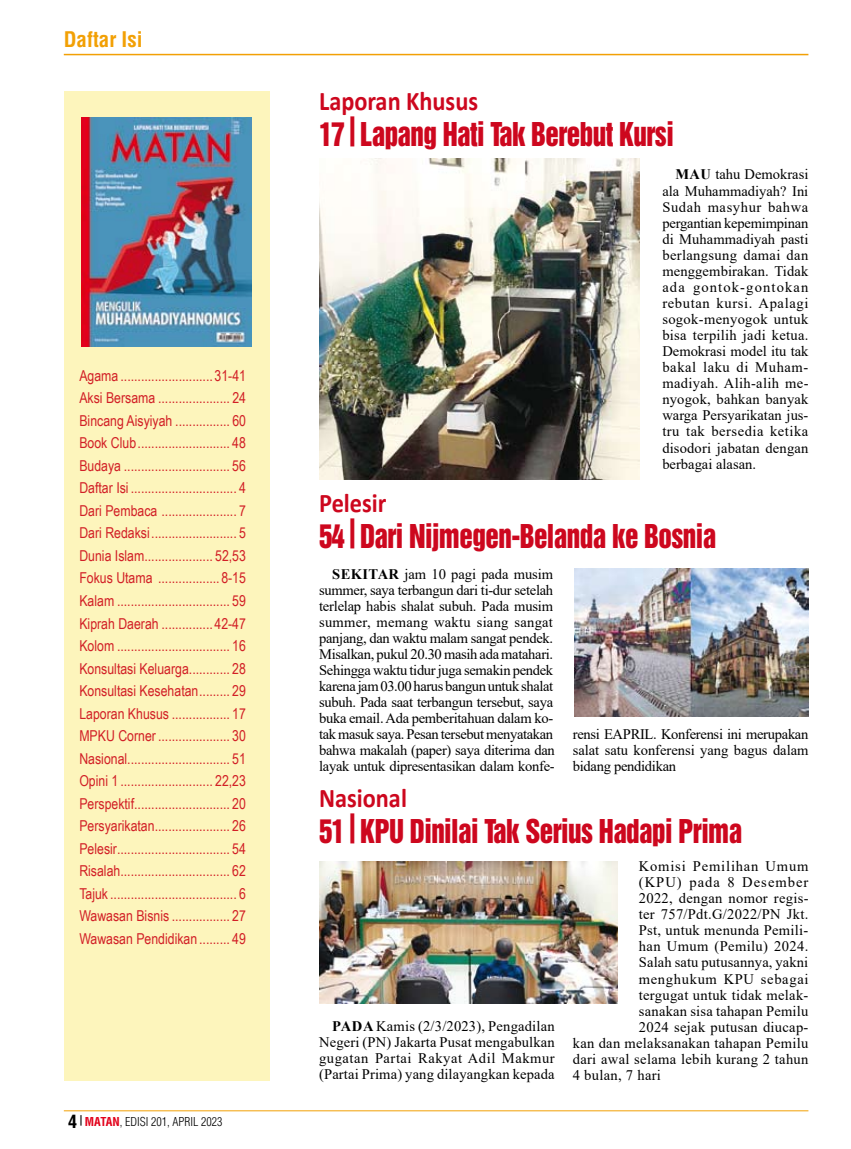
<style>
.page{position:relative;width:851px;height:1149px;background:#fff}
.page>*{position:absolute;margin:0;border:0;box-sizing:border-box;transform-origin:0 0}
.t1{font:30px "Helvetica Inserat Cyr Upright";letter-spacing:-.02em;color:#cd071e;scale:.9 1}
.t2{font:700 27px "Calibri";color:#cd071e;scale:.9 1}
.t3{font:700 condensed 21px "Helvetica LT Std";color:#f2a005}
.t4{font:15px/22.5px "Arial Narrow";color:#d21f26;text-align:justify}
.t5{font:14.55px/16px "Times New Roman";color:#000;text-align:justify}
.t6{font:14.55px/16px "Times New Roman";letter-spacing:-.02em;color:#000}
.t7{font:14.55px "Times New Roman";letter-spacing:.02em;color:#000}
.t8{font:14.55px "Times New Roman";letter-spacing:.025em;color:#000}
.t9{font:14.55px "Times New Roman";letter-spacing:.055em;color:#000}
.t10{font:14.55px "Times New Roman";letter-spacing:.045em;color:#000}
.t11{font:14.55px "Times New Roman";letter-spacing:.07em;color:#000}
.t12{font:300 condensed 12px "Helvetica LT Std";color:#000}
.s1{font-weight:700;font-size:18px}
.s2{font-weight:700;color:#e2001a}
.s3{font-weight:700}
</style>
<div class="page">
<hr style="left:64px;top:54px;width:744px;height:1px;background:#f2a005">
<hr style="left:64px;top:1110px;width:744px;height:1px;background:#f2a005">
<div style="left:64px;top:92px;width:205px;height:988px;background:#fdf5bc"></div>
<img style="left:319px;top:159px;width:320px;height:320px">
<img style="left:574px;top:568px;width:234px;height:147px">
<img style="left:319px;top:861px;width:298px;height:142px">
<img style="left:82px;top:117px;width:169px;height:229px">
<h3 class="t3" style="left:64px;top:26px;width:80px">Daftar Isi</h3>
<p class="t4" style="left:79px;top:363px;width:168px">Agama ...........................31-41<br>Aksi Bersama ..................... 24<br>Bincang Aisyiyah ................ 60<br>Book Club........................... 48<br>Budaya ............................... 56<br>Daftar Isi ............................... 4<br>Dari Pembaca ...................... 7<br>Dari Redaksi......................... 5<br>Dunia Islam.................... 52,53<br>Fokus Utama ..................8-15<br>Kalam ................................. 59<br>Kiprah Daerah ...............42-47<br>Kolom ................................. 16<br>Konsultasi Keluarga............ 28<br>Konsultasi Kesehatan......... 29<br>Laporan Khusus ................. 17<br>MPKU Corner ..................... 30<br>Nasional.............................. 51<br>Opini 1 ........................... 22,23<br>Perspektif............................ 20<br>Persyarikatan...................... 26<br>Pelesir................................. 54<br>Risalah................................ 62<br>Tajuk ..................................... 6<br>Wawasan Bisnis ................. 27<br>Wawasan Pendidikan ......... 49</p>
<p class="t12" style="left:68px;top:1113px;width:156px"><span class="s1">4</span> <sup>|</sup> <span class="s2">MATAN</span>, Edisi 201, April 2023</p>
<h2 class="t2" style="left:319px;top:81px;width:178px">Laporan Khusus</h2>
<h1 class="t1" style="left:319px;top:116px;width:395px">17 | Lapang Hati Tak Berebut Kursi</h1>
<p class="t5" style="left:662px;top:166px;width:148px;text-indent:13px"><span class="s3">MAU</span> tahu Demokrasi ala Muhammadiyah? Ini Sudah masyhur bahwa pergantian kepemimpinan di Muhammadiyah pasti berlangsung damai dan menggembirakan. Tidak ada gontok-gontokan rebutan kursi. Apalagi sogok-menyogok untuk bisa terpilih jadi ketua.<br>Demokrasi model itu tak bakal laku di Muham&shy;madiyah. Alih-alih me&shy;nyogok, bahkan banyak warga Persyarikatan jus&shy;tru tak bersedia ketika disodori jabatan dengan berbagai alasan.</p>
<h2 class="t2" style="left:319px;top:484px;width:76px">Pelesir</h2>
<h1 class="t1" style="left:319px;top:518px;width:442px">54 | Dari Nijmegen-Belanda ke Bosnia</h1>
<p class="t6" style="left:319px;top:565px;width:237px;text-indent:13px"><span class="s3">SEKITAR</span> jam 10 pagi pada musim summer, saya terbangun dari ti-dur setelah terlelap habis shalat subuh. Pada musim summer, memang waktu siang sangat panjang, dan waktu malam sangat pendek.<br>Misalkan, pukul 20.30 masih ada matahari.<br>Sehingga waktu tidur juga semakin pendek karena jam 03.00 harus bangun untuk shalat subuh. Pada saat terbangun tersebut, saya buka email. Ada pemberitahuan dalam ko&shy;tak masuk saya. Pesan tersebut menyatakan bahwa makalah (paper) saya diterima dan layak untuk dipresentasikan dalam konfe-</p>
<p class="t5" style="left:572px;top:725px;width:237px">rensi EAPRIL. Konferensi ini merupakan salat satu konferensi yang bagus dalam bidang pendidikan</p>
<h2 class="t2" style="left:319px;top:778px;width:99px">Nasional</h2>
<h1 class="t1" style="left:319px;top:813px;width:471px">51 | KPU Dinilai Tak Serius Hadapi Prima</h1>
<p class="t5" style="left:319px;top:1016px;width:237px;text-indent:13px"><span class="s3">PADA</span> Kamis (2/3/2023), Pengadilan Negeri (PN) Jakarta Pusat mengabulkan gugatan Partai Rakyat Adil Makmur (Partai Prima) yang dilayangkan kepada</p>
<p class="t9" style="left:638px;top:855px;width:171px">Komisi Pemilihan Umum</p>
<p class="t11" style="left:638px;top:871px;width:171px">(KPU) pada 8 Desember</p>
<p class="t7" style="left:638px;top:887px;width:171px">2022, dengan nomor regis-</p>
<p class="t7" style="left:638px;top:903px;width:171px">ter 757/Pdt.G/2022/PN Jkt.</p>
<p class="t7" style="left:638px;top:919px;width:171px">Pst, untuk menunda Pemili-</p>
<p class="t8" style="left:638px;top:935px;width:171px">han Umum (Pemilu) 2024.</p>
<p class="t5" style="left:638px;top:953px;width:171px">Salah satu putusannya, yakni</p>
<p class="t10" style="left:638px;top:968px;width:171px">menghukum KPU sebagai</p>
<p class="t7" style="left:638px;top:984px;width:171px">tergugat untuk tidak melak-</p>
<p class="t5" style="left:638px;top:1001px;width:171px">sanakan sisa tahapan Pemilu</p>
<p class="t7" style="left:638px;top:1016px;width:171px">2024 sejak putusan diucap-</p>
<p class="t7" style="left:572px;top:1032px;width:237px">kan dan melaksanakan tahapan Pemilu</p>
<p class="t7" style="left:572px;top:1048px;width:237px">dari awal selama lebih kurang 2 tahun</p>
<p class="t7" style="left:572px;top:1064px;width:90px">4 bulan, 7 hari</p>
</div>
